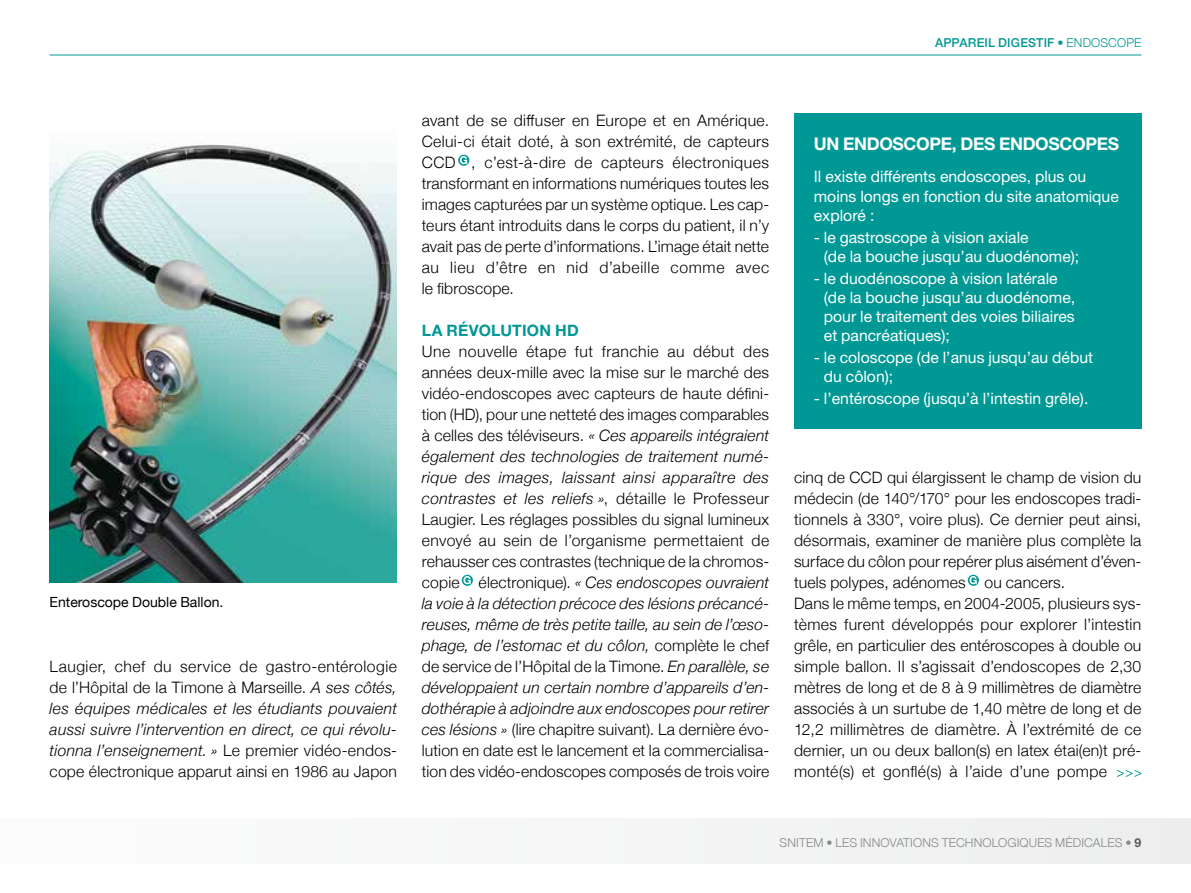
<style>
.page{position:relative;width:1191px;height:893px;background:#fff}
.page>*{position:absolute;margin:0;border:0;box-sizing:border-box;transform-origin:0 0}
.t1{font:700 17.5px "Helvetica Neue";letter-spacing:-.02em;color:#fff}
.t2{font:300 15.75px/21px "Helvetica Neue";letter-spacing:.015em;color:#000;text-align:justify}
.t3{font:15.75px/19.2px "Helvetica Neue";color:#fff}
.t4{font:700 15.75px "Helvetica Neue";letter-spacing:.015em;color:#009895}
.t5{font:14px "Helvetica Neue";color:#000}
.t6{font:300 12.25px "Helvetica Neue";letter-spacing:.015em;color:#87888a}
.t7{font:500 12.25px "Helvetica Neue";letter-spacing:.015em;color:#009895}
.s1{font-weight:300}
.s2{font-style:italic}
.s3{font-weight:700;color:#58585a}
</style>
<div class="page">
<hr style="left:50px;top:55px;width:1091px;height:1px;background:#009895">
<div style="left:0;top:819px;width:1191px;height:44px;background:#f6f6f6"></div>
<svg style="left:967px;top:575px;width:12px;height:11px"></svg>
<svg style="left:969px;top:576px;width:7px;height:8px"></svg>
<svg style="left:1117px;top:770px;width:24px;height:7px"></svg>
<div style="left:794px;top:114px;width:347px;height:315px;background:#009895"></div>
<img style="left:50px;top:143px;width:347px;height:439px">
<svg style="left:458px;top:155px;width:11px;height:11px"></svg>
<svg style="left:460px;top:156px;width:7px;height:8px"></svg>
<svg style="left:462px;top:575px;width:11px;height:11px"></svg>
<svg style="left:463px;top:576px;width:8px;height:8px"></svg>
<p class="t7" style="left:935px;top:32px;width:208px">APPAREIL DIGESTIF • <span class="s1">ENDOSCOPE</span></p>
<p class="t5" style="left:50px;top:591px;width:175px">Enteroscope Double Ballon.</p>
<p class="t2" style="left:50px;top:655px;width:349px">Laugier, chef du service de gastro-entérologie de l’Hôpital de la Timone à Marseille. <span class="s2">A ses côtés, les équipes médicales et les étudiants pouvaient aussi suivre l’intervention en direct, ce qui révolu&shy;tionna l’enseignement. »</span> Le premier vidéo-endos&shy;cope électronique apparut ainsi en 1986 au Japon</p>
<p class="t2" style="left:422px;top:109px;width:349px">avant de se diffuser en Europe et en Amérique.<br>Celui-ci était doté, à son extrémité, de capteurs CCD , c’est-à-dire de capteurs électroniques transformant en informations numériques toutes les images capturées par un système optique. Les cap&shy;teurs étant introduits dans le corps du patient, il n’y avait pas de perte d’informations. L’image était nette au lieu d’être en nid d’abeille comme avec le fibroscope.</p>
<p class="t4" style="left:422px;top:321px;width:158px">LA RÉVOLUTION HD</p>
<p class="t2" style="left:422px;top:340px;width:349px">Une nouvelle étape fut franchie au début des années deux-mille avec la mise sur le marché des vidéo-endoscopes avec capteurs de haute défini&shy;tion (HD), pour une netteté des images comparables à celles des téléviseurs. <span class="s2">« Ces appareils intégraient également des technologies de traitement numé&shy;rique des images, laissant ainsi apparaître des contrastes et les reliefs »</span>, détaille le Professeur Laugier. Les réglages possibles du signal lumineux envoyé au sein de l’organisme permettaient de rehausser ces contrastes (technique de la chromos&shy;copie électronique). <span class="s2">« Ces endoscopes ouvraient la voie à la détection précoce des lésions précancé&shy;reuses, même de très petite taille, au sein de l’œso&shy;phage, de l’estomac et du côlon,</span> complète le chef de service de l’Hôpital de la Timone. <span class="s2">En parallèle, se développaient un certain nombre d’appareils d’en&shy;dothérapie à adjoindre aux endoscopes pour retirer ces lésions »</span> (lire chapitre suivant). La dernière évo&shy;lution en date est le lancement et la commercialisa&shy;tion des vidéo-endoscopes composés de trois voire</p>
<p class="t1" style="left:814px;top:133px;width:307px">UN ENDOSCOPE, DES ENDOSCOPES</p>
<p class="t3" style="left:814px;top:167px;width:306px">Il existe différents endoscopes, plus ou moins longs en fonction du site anatomique exploré :</p>
<p class="t3" style="left:824px;top:227px;width:257px;text-indent:-10px">- le gastroscope à vision axiale<br>(de la bouche jusqu’au duodénome);</p>
<p class="t3" style="left:824px;top:268px;width:253px;text-indent:-10px">- le duodénoscope à vision latérale (de la bouche jusqu’au duodénome, pour le traitement des voies biliaires et pancréatiques);</p>
<p class="t3" style="left:824px;top:348px;width:271px;text-indent:-10px">- le coloscope (de l’anus jusqu’au début du côlon);</p>
<p class="t3" style="left:814px;top:389px;width:276px">- l’entéroscope (jusqu’à l’intestin grêle).</p>
<p class="t2" style="left:794px;top:466px;width:349px;text-align:left">cinq de CCD qui élargissent le champ de vision du médecin (de 140°/170° pour les endoscopes tradi&shy;tionnels à 330°, voire plus). Ce dernier peut ainsi, désormais, examiner de manière plus complète la surface du côlon pour repérer plus aisément d’éven&shy;tuels polypes, adénomes ou cancers.<br>Dans le même temps, en 2004-2005, plusieurs sys&shy;tèmes furent développés pour explorer l’intestin grêle, en particulier des entéroscopes à double ou simple ballon. Il s’agissait d’endoscopes de 2,30 mètres de long et de 8 à 9 millimètres de diamètre associés à un surtube de 1,40 mètre de long et de 12,2 millimètres de diamètre. À l’extrémité de ce dernier, un ou deux ballon(s) en latex étai(en)t pré&shy;monté(s) et gonflé(s) à l’aide d’une pompe</p>
<p class="t6" style="left:779px;top:833px;width:363px">SNITEM • LES INNOVATIONS TECHNOLOGIQUES MÉDICALES • <span class="s3">9</span></p>
</div>
